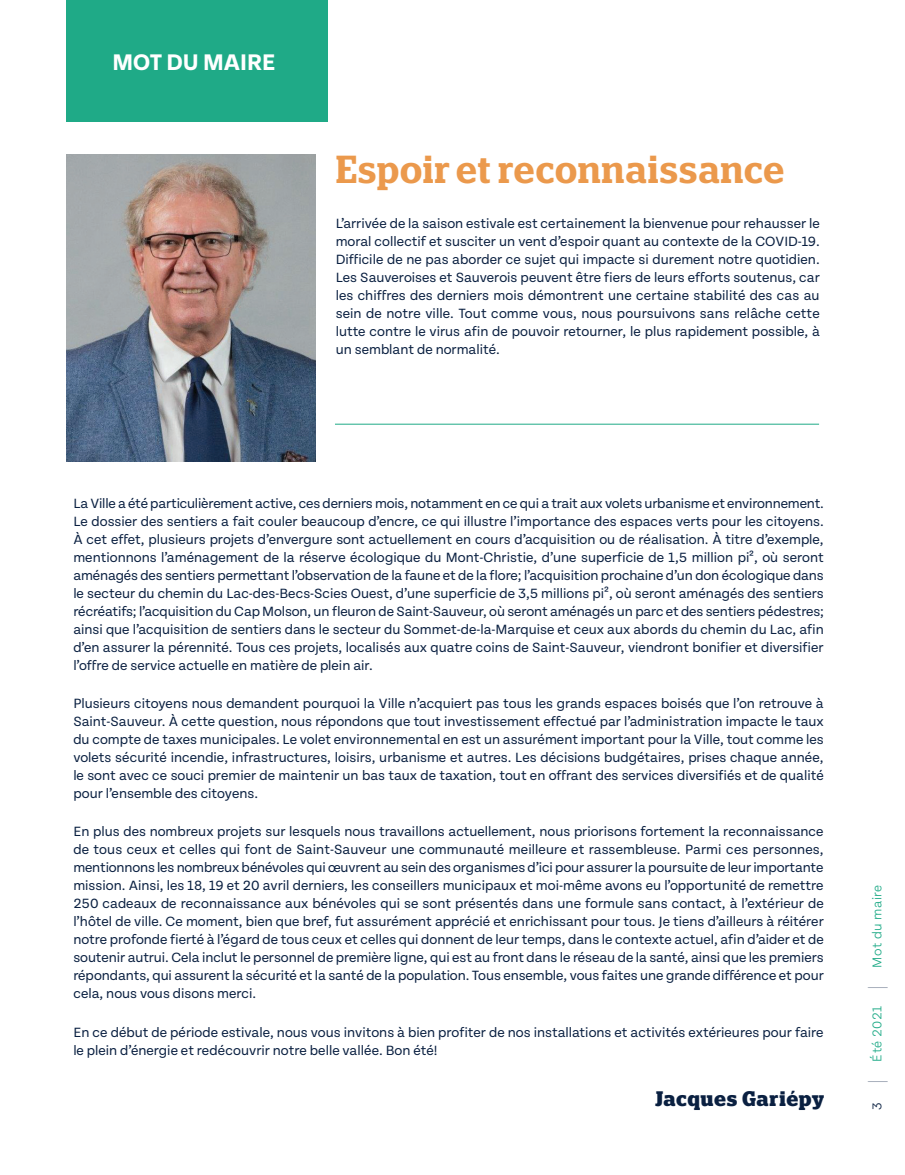
<style>
.page{position:relative;width:905px;height:1175px;background:#fff}
.page>*{position:absolute;margin:0;border:0;box-sizing:border-box;transform-origin:0 0}
.t1{font:600 condensed 39px "Polyphonic";letter-spacing:.02em;color:#eb994c}
.t2{font:700 24px "Tenon";color:#fff}
.t3{font:700 condensed 21px "Polyphonic";letter-spacing:.04em;color:#0a2041}
.t4{font:200 20.4px "Tenon";color:#0a2041;scale:.38 1}
.Texte_courant{font:14.25px/18px "Tenon";color:#0a2041;text-align:justify}
.t5{font:300 13.5px "Tenon";letter-spacing:.03em;color:#1faa87}
.t6{font:300 13.5px "Tenon";color:#0a2041}
</style>
<div class="page">
<div style="left:66px;top:0;width:262px;height:121px;background:#1faa87"></div>
<img style="left:66px;top:154px;width:250px;height:307px">
<hr style="left:335px;top:424px;width:484px;height:1px;background:#1faa87">
<p class="t2" style="left:113px;top:49px;width:164px">MOT DU MAIRE</p>
<h1 class="t1" style="left:336px;top:146px;width:450px">Espoir et reconnaissance</h1>
<p class="Texte_courant" style="left:336px;top:214px;width:485px">L’arrivée de la saison estivale est certainement la bienvenue pour rehausser le moral collectif et susciter un vent d’espoir quant au contexte de la COVID-19.<br>Difficile de ne pas aborder ce sujet qui impacte si durement notre quotidien.<br>Les Sauveroises et Sauverois peuvent être fiers de leurs efforts soutenus, car les chiffres des derniers mois démontrent une certaine stabilité des cas au sein de notre ville. Tout comme vous, nous poursuivons sans relâche cette lutte contre le virus afin de pouvoir retourner, le plus rapidement possible, à un semblant de normalité.</p>
<p class="Texte_courant" style="left:73px;top:494px;width:752px">La Ville a été particulièrement active, ces derniers mois, notamment en ce qui a trait aux volets urbanisme et environnement.<br>Le dossier des sentiers a fait couler beaucoup d’encre, ce qui illustre l’importance des espaces verts pour les citoyens.<br>À cet effet, plusieurs projets d’envergure sont actuellement en cours d’acquisition ou de réalisation. À titre d’exemple, mentionnons l’aménagement de la réserve écologique du Mont-Christie, d’une superficie de 1,5 million pi2, où seront aménagés des sentiers permettant l’observation de la faune et de la flore; l’acquisition prochaine d’un don écologique dans le secteur du chemin du Lac-des-Becs-Scies Ouest, d’une superficie de 3,5 millions pi2, où seront aménagés des sentiers récréatifs; l’acquisition du Cap Molson, un fleuron de Saint-Sauveur, où seront aménagés un parc et des sentiers pédestres; ainsi que l’acquisition de sentiers dans le secteur du Sommet-de-la-Marquise et ceux aux abords du chemin du Lac, afin d’en assurer la pérennité. Tous ces projets, localisés aux quatre coins de Saint-Sauveur, viendront bonifier et diversifier l’offre de service actuelle en matière de plein air.</p>
<p class="Texte_courant" style="left:73px;top:694px;width:752px">Plusieurs citoyens nous demandent pourquoi la Ville n’acquiert pas tous les grands espaces boisés que l’on retrouve à Saint-Sauveur. À cette question, nous répondons que tout investissement effectué par l’administration impacte le taux du compte de taxes municipales. Le volet environnemental en est un assurément important pour la Ville, tout comme les volets sécurité incendie, infrastructures, loisirs, urbanisme et autres. Les décisions budgétaires, prises chaque année, le sont avec ce souci premier de maintenir un bas taux de taxation, tout en offrant des services diversifiés et de qualité pour l’ensemble des citoyens.</p>
<p class="Texte_courant" style="left:73px;top:822px;width:752px">En plus des nombreux projets sur lesquels nous travaillons actuellement, nous priorisons fortement la reconnaissance de tous ceux et celles qui font de Saint-Sauveur une communauté meilleure et rassembleuse. Parmi ces personnes, mentionnons les nombreux bénévoles qui œuvrent au sein des organismes d’ici pour assurer la poursuite de leur importante mission. Ainsi, les 18, 19 et 20 avril derniers, les conseillers municipaux et moi-même avons eu l’opportunité de remettre 250 cadeaux de reconnaissance aux bénévoles qui se sont présentés dans une formule sans contact, à l’extérieur de l’hôtel de ville. Ce moment, bien que bref, fut assurément apprécié et enrichissant pour tous. Je tiens d’ailleurs à réitérer notre profonde fierté à l’égard de tous ceux et celles qui donnent de leur temps, dans le contexte actuel, afin d’aider et de soutenir autrui. Cela inclut le personnel de première ligne, qui est au front dans le réseau de la santé, ainsi que les premiers répondants, qui assurent la sécurité et la santé de la population. Tous ensemble, vous faites une grande différence et pour cela, nous vous disons merci.</p>
<p class="Texte_courant" style="left:73px;top:1023px;width:751px">En ce début de période estivale, nous vous invitons à bien profiter de nos installations et activités extérieures pour faire le plein d’énergie et redécouvrir notre belle vallée. Bon été!</p>
<p class="t3" style="left:655px;top:1085px;width:171px">Jacques Gariépy</p>
<p class="t5" style="left:869px;top:967px;width:85px;rotate:-90deg">Mot du maire</p>
<p class="t4" style="left:866px;top:989px;width:8px;rotate:-90deg">|</p>
<p class="t5" style="left:869px;top:1061px;width:57px;rotate:-90deg">Été 2021</p>
<p class="t4" style="left:866px;top:1082px;width:8px;rotate:-90deg">|</p>
<p class="t6" style="left:869px;top:1109px;width:9px;rotate:-90deg">3</p>
</div>
